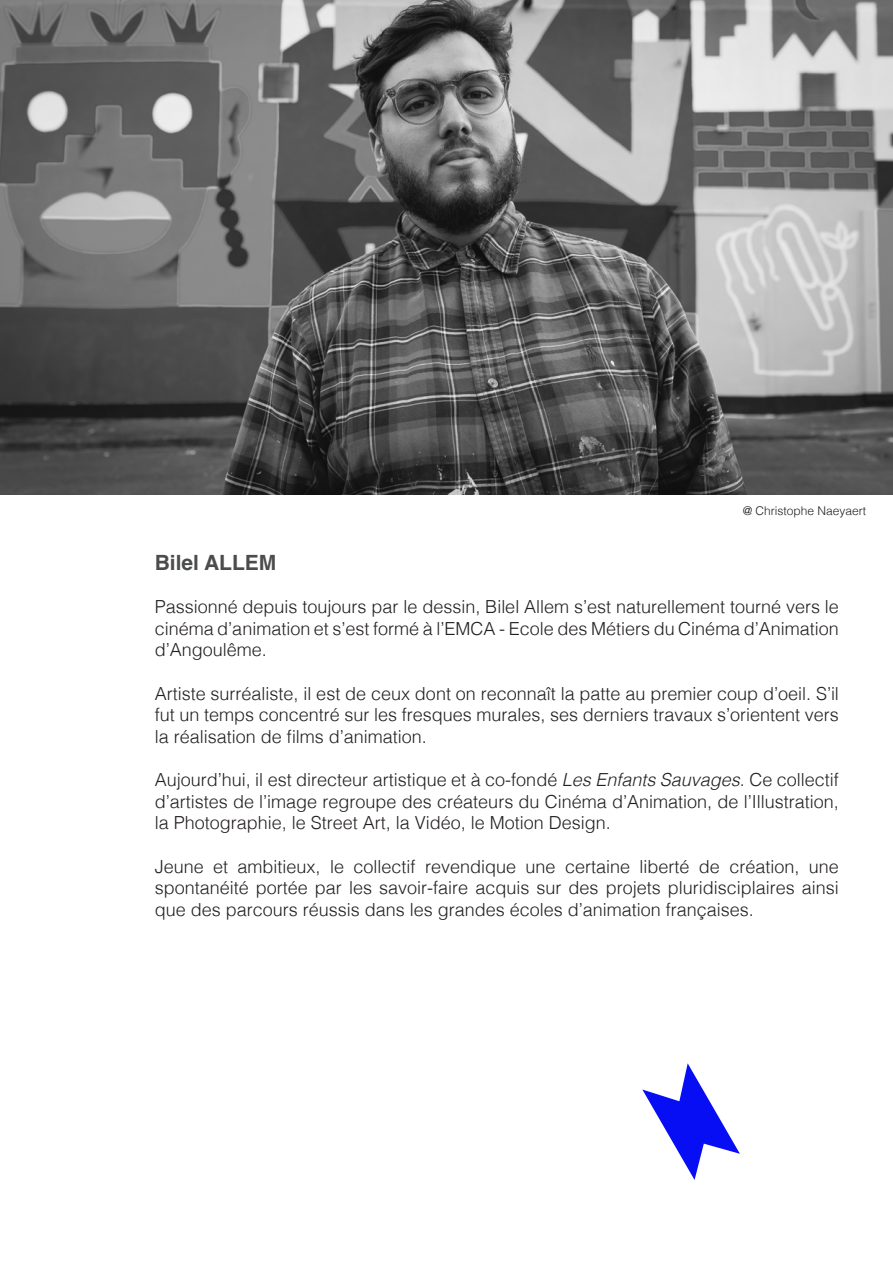
<style>
.page{position:relative;width:893px;height:1263px;background:#fff}
.page>*{position:absolute;margin:0;border:0;box-sizing:border-box;transform-origin:0 0}
.t1{font:700 21px "Helvetica";color:#4b4c4d}
.t2{font:300 18px/21.6px "Helvetica";color:#231f20;text-align:justify}
.t3{font:300 12px "Helvetica";color:#231f20}
.s1{font-style:italic}
</style>
<div class="page">
<img style="left:0;top:0;width:893px;height:495px">
<svg style="left:642px;top:1063px;width:98px;height:117px"></svg>
<p class="t3" style="left:743px;top:505px;width:125px">@ Christophe Naeyaert</p>
<p class="t1" style="left:155px;top:554px;width:123px">Bilel ALLEM</p>
<p class="t2" style="left:155px;top:598px;width:686px">Passionné depuis toujours par le dessin, Bilel Allem s’est naturellement tourné vers le cinéma d’animation et s’est formé à l’EMCA - Ecole des Métiers du Cinéma d’Animation d’Angoulême.</p>
<p class="t2" style="left:155px;top:684px;width:686px">Artiste surréaliste, il est de ceux dont on reconnaît la patte au premier coup d’oeil. S’il fut un temps concentré sur les fresques murales, ses derniers travaux s’orientent vers la réalisation de films d’animation.</p>
<p class="t2" style="left:155px;top:770px;width:686px">Aujourd’hui, il est directeur artistique et à co-fondé <span class="s1">Les Enfants Sauvages</span>. Ce collectif d’artistes de l’image regroupe des créateurs du Cinéma d’Animation, de l’Illustration, la Photographie, le Street Art, la Vidéo, le Motion Design.</p>
<p class="t2" style="left:155px;top:857px;width:686px">Jeune et ambitieux, le collectif revendique une certaine liberté de création, une spontanéité portée par les savoir-faire acquis sur des projets pluridisciplaires ainsi que des parcours réussis dans les grandes écoles d’animation françaises.</p>
</div>
